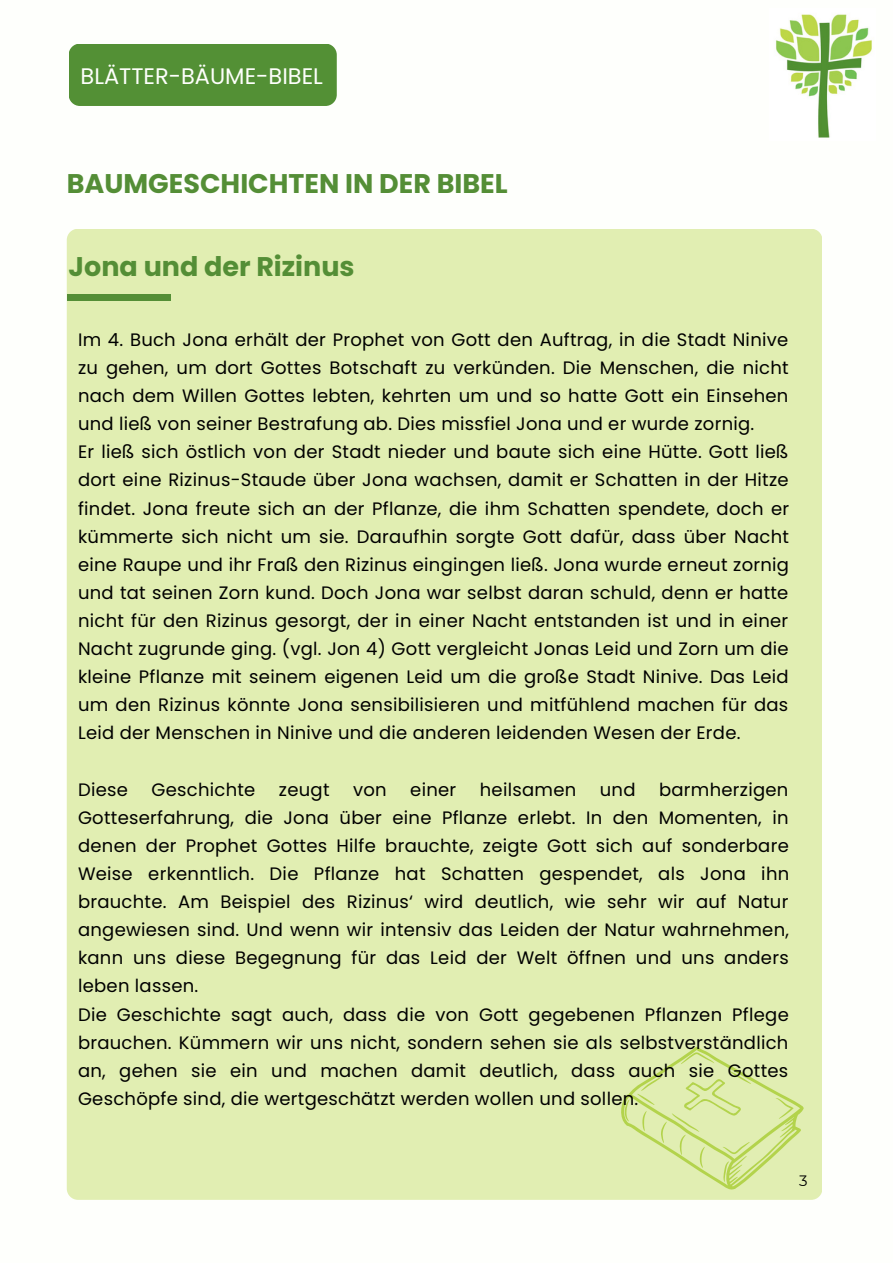
<style>
.page{position:relative;width:893px;height:1264px;background:#fff}
.page>*{position:absolute;margin:0;border:0;box-sizing:border-box;transform-origin:0 0}
.t1{font:700 27px "Poppins";color:#548e36}
.t2{font:22.5px "Poppins";color:#fefffc}
.t3{font:18px/28px "Poppins";letter-spacing:.015em;color:#000;text-align:justify}
.t4{font:15px "Montserrat";color:#000}
</style>
<div class="page">
<div style="left:69px;top:44px;width:267px;height:62px;background:#539035;border-radius:11px"></div>
<div style="left:67px;top:229px;width:755px;height:970px;background:#e1eeb2;border-radius:11px"></div>
<img style="left:776px;top:14px;width:96px;height:124px">
<svg style="left:604px;top:1046px;width:218px;height:154px"></svg>
<div style="left:67px;top:294px;width:103px;height:7px;background:#548e36"></div>
<p class="t2" style="left:81px;top:60px;width:244px">BLÄTTER-BÄUME-BIBEL</p>
<p class="t1" style="left:67px;top:165px;width:442px">BAUMGESCHICHTEN IN DER BIBEL</p>
<p class="t1" style="left:69px;top:247px;width:287px">Jona und der Rizinus</p>
<p class="t3" style="left:78px;top:325px;width:712px">Im 4. Buch Jona erhält der Prophet von Gott den Auftrag, in die Stadt Ninive zu gehen, um dort Gottes Botschaft zu verkünden. Die Menschen, die nicht nach dem Willen Gottes lebten, kehrten um und so hatte Gott ein Einsehen und ließ von seiner Bestrafung ab. Dies missfiel Jona und er wurde zornig.</p>
<p class="t3" style="left:78px;top:438px;width:712px">Er ließ sich östlich von der Stadt nieder und baute sich eine Hütte. Gott ließ dort eine Rizinus-Staude über Jona wachsen, damit er Schatten in der Hitze findet. Jona freute sich an der Pflanze, die ihm Schatten spendete, doch er kümmerte sich nicht um sie. Daraufhin sorgte Gott dafür, dass über Nacht eine Raupe und ihr Fraß den Rizinus eingingen ließ. Jona wurde erneut zornig und tat seinen Zorn kund. Doch Jona war selbst daran schuld, denn er hatte nicht für den Rizinus gesorgt, der in einer Nacht entstanden ist und in einer Nacht zugrunde ging. (vgl. Jon 4) Gott vergleicht Jonas Leid und Zorn um die kleine Pflanze mit seinem eigenen Leid um die große Stadt Ninive. Das Leid um den Rizinus könnte Jona sensibilisieren und mitfühlend machen für das Leid der Menschen in Ninive und die anderen leidenden Wesen der Erde.</p>
<p class="t3" style="left:78px;top:775px;width:712px;text-indent:581px">barmherzigen Gotteserfahrung, die Jona über eine Pflanze erlebt. In den Momenten, in denen der Prophet Gottes Hilfe brauchte, zeigte Gott sich auf sonderbare Weise erkenntlich. Die Pflanze hat Schatten gespendet, als Jona ihn brauchte. Am Beispiel des Rizinus‘ wird deutlich, wie sehr wir auf Natur angewiesen sind. Und wenn wir intensiv das Leiden der Natur wahrnehmen, kann uns diese Begegnung für das Leid der Welt öffnen und uns anders leben lassen.</p>
<p class="t3" style="left:78px;top:1000px;width:712px">Die Geschichte sagt auch, dass die von Gott gegebenen Pflanzen Pflege brauchen. Kümmern wir uns nicht, sondern sehen sie als selbstverständlich an, gehen sie ein und machen damit deutlich, dass auch sie Gottes Geschöpfe sind, die wertgeschätzt werden wollen und sollen.</p>
<p class="t3" style="left:78px;top:775px;width:51px">Diese</p>
<p class="t3" style="left:151px;top:775px;width:105px">Geschichte</p>
<p class="t3" style="left:279px;top:775px;width:52px">zeugt</p>
<p class="t3" style="left:353px;top:775px;width:35px">von</p>
<p class="t3" style="left:410px;top:775px;width:48px">einer</p>
<p class="t3" style="left:480px;top:775px;width:98px">heilsamen</p>
<p class="t3" style="left:599px;top:775px;width:37px">und</p>
<p class="t4" style="left:799px;top:1171px;width:10px">3</p>
</div>
